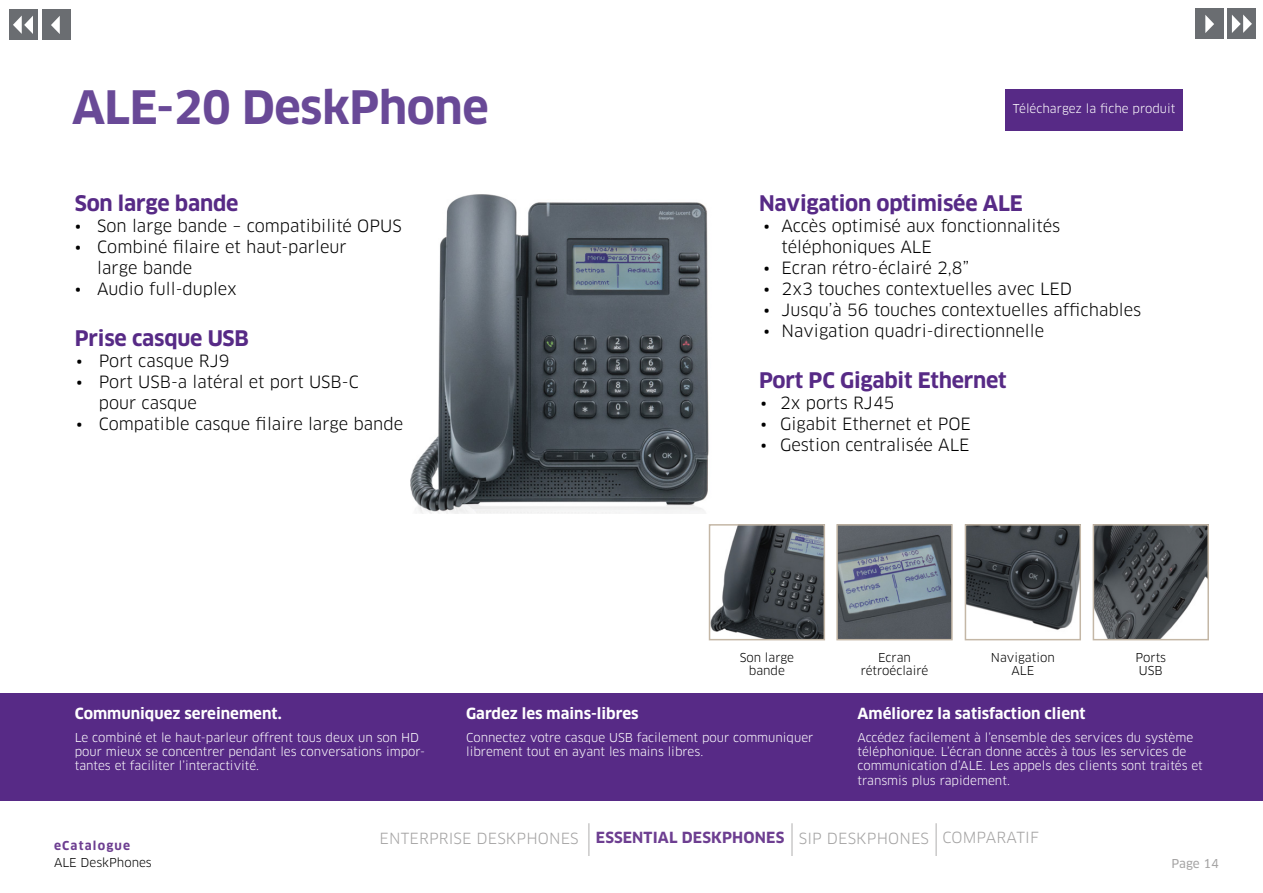
<style>
.page{position:relative;width:1263px;height:893px;background:#fff}
.page>*{position:absolute;margin:0;border:0;box-sizing:border-box;transform-origin:0 0}
.t1{font:700 45px "Clan OT";letter-spacing:-.01em;color:#694997}
.t2{font:700 21px "Clan OT";letter-spacing:-.01em;color:#572a86}
.t3{font:16.5px/21px "Clan OT";color:#000}
.t4{font:700 15px "Clan OT";color:#fff}
.t5{font:15px "Clan OT";letter-spacing:.01em;color:#a5a4a4}
.t6{font:12px/14.4px "Clan OT";color:#fff}
.t7{font:12px/13.5px "Clan OT";color:#000;text-align:center}
.t8{font:700 12px "Clan OT";letter-spacing:.1em;color:#6d3e91}
.t9{font:12px "Clan OT News";letter-spacing:-.005em;color:#a6a5a5}
.s1{font-weight:700;color:#6d3e91}
</style>
<div class="page">
<div style="left:9px;top:9px;width:29px;height:31px;background:#6a6d71"></div>
<svg style="left:13px;top:16px;width:20px;height:18px"></svg>
<div style="left:1227px;top:9px;width:28px;height:30px;background:#6a6d71"></div>
<svg style="left:1232px;top:15px;width:20px;height:18px"></svg>
<div style="left:42px;top:9px;width:28px;height:31px;background:#6a6d71"></div>
<svg style="left:51px;top:16px;width:9px;height:18px"></svg>
<div style="left:1195px;top:9px;width:28px;height:30px;background:#6a6d71"></div>
<svg style="left:1205px;top:15px;width:9px;height:18px"></svg>
<img style="left:410px;top:194px;width:299px;height:320px">
<img style="left:839px;top:527px;width:111px;height:110px">
<div style="left:836px;top:524px;width:117px;height:116px;border:2px solid #c4b7a6"></div>
<img style="left:712px;top:527px;width:110px;height:110px">
<div style="left:709px;top:524px;width:116px;height:116px;border:2px solid #c4b7a6"></div>
<img style="left:968px;top:527px;width:110px;height:103px">
<div style="left:965px;top:524px;width:116px;height:116px;border:2px solid #c4b7a6"></div>
<img style="left:1096px;top:527px;width:110px;height:110px">
<div style="left:1093px;top:524px;width:116px;height:116px;border:2px solid #c4b7a6"></div>
<div style="left:0;top:693px;width:1263px;height:107px;background:#572a86"></div>
<hr style="left:589px;top:823px;width:1px;height:33px;background:#a6a5a5">
<hr style="left:936px;top:823px;width:1px;height:33px;background:#a6a5a5">
<hr style="left:792px;top:823px;width:1px;height:33px;background:#a6a5a5">
<div style="left:1006px;top:89px;width:177px;height:42px;background:#572a86"></div>
<h1 class="t1" style="left:72px;top:82px;width:418px">ALE-20 DeskPhone</h1>
<h2 class="t2" style="left:75px;top:191px;width:165px">Son large bande</h2>
<h3 class="t3" style="left:75px;top:216px;width:328px">• Son large bande – compatibilité OPUS</h3>
<h3 class="t3" style="left:97px;top:237px;width:251px;text-indent:-23px">• Combiné filaire et haut-parleur large bande</h3>
<h3 class="t3" style="left:75px;top:279px;width:164px">• Audio full-duplex</h3>
<h2 class="t2" style="left:75px;top:326px;width:176px">Prise casque USB</h2>
<h3 class="t3" style="left:76px;top:350px;width:155px">• Port casque RJ9</h3>
<h3 class="t3" style="left:99px;top:371px;width:261px;text-indent:-23px">• Port USB-a latéral et port USB-C pour casque</h3>
<h3 class="t3" style="left:76px;top:413px;width:328px">• Compatible casque filaire large bande</h3>
<p class="t6" style="left:1013px;top:101px;width:164px">Téléchargez la fiche produit</p>
<h2 class="t2" style="left:759px;top:191px;width:265px">Navigation optimisée ALE</h2>
<h3 class="t3" style="left:781px;top:216px;width:280px;text-indent:-18px">• Accès optimisé aux fonctionnalités téléphoniques ALE</h3>
<h3 class="t3" style="left:763px;top:258px;width:207px">• Ecran rétro-éclairé 2,8”</h3>
<h3 class="t3" style="left:763px;top:279px;width:310px">• 2x3 touches contextuelles avec LED</h3>
<h3 class="t3" style="left:763px;top:300px;width:379px">• Jusqu’à 56 touches contextuelles affichables</h3>
<h3 class="t3" style="left:763px;top:321px;width:282px">• Navigation quadri-directionnelle</h3>
<h2 class="t2" style="left:759px;top:368px;width:249px">Port PC Gigabit Ethernet</h2>
<h3 class="t3" style="left:760px;top:392px;width:135px">• 2x ports RJ45</h3>
<h3 class="t3" style="left:760px;top:413px;width:212px">• Gigabit Ethernet et POE</h3>
<h3 class="t3" style="left:760px;top:434px;width:210px">• Gestion centralisée ALE</h3>
<p class="t7" style="left:740px;top:650px;width:56px">Son large bande</p>
<p class="t7" style="left:991px;top:650px;width:65px">Navigation<br>ALE</p>
<p class="t7" style="left:1135px;top:650px;width:32px;text-align:left">Ports<br>USB</p>
<p class="t7" style="left:861px;top:650px;width:69px">Ecran rétroéclairé</p>
<p class="t4" style="left:75px;top:704px;width:209px">Communiquez sereinement.</p>
<p class="t6" style="left:75px;top:730px;width:352px">Le combiné et le haut-parleur offrent tous deux un son HD pour mieux se concentrer pendant les conversations impor&shy;tantes et faciliter l’interactivité.</p>
<p class="t4" style="left:466px;top:704px;width:174px">Gardez les mains-libres</p>
<p class="t6" style="left:466px;top:730px;width:349px">Connectez votre casque USB facilement pour communiquer librement tout en ayant les mains libres.</p>
<p class="t4" style="left:857px;top:704px;width:230px">Améliorez la satisfaction client</p>
<p class="t6" style="left:857px;top:730px;width:347px">Accédez facilement à l’ensemble des services du système téléphonique. L’écran donne accès à tous les services de communication d’ALE. Les appels des clients sont traités et transmis plus rapidement.</p>
<p class="t8" style="left:54px;top:839px;width:78px">eCatalogue</p>
<p class="t7" style="left:54px;top:856px;width:99px">ALE DeskPhones</p>
<p class="t5" style="left:380px;top:829px;width:661px">ENTERPRISE DESKPHONES <span class="s1">ESSENTIAL DESKPHONES</span> SIP DESKPHONES COMPARATIF</p>
<p class="t9" style="left:1171px;top:857px;width:49px">Page 14</p>
</div>
